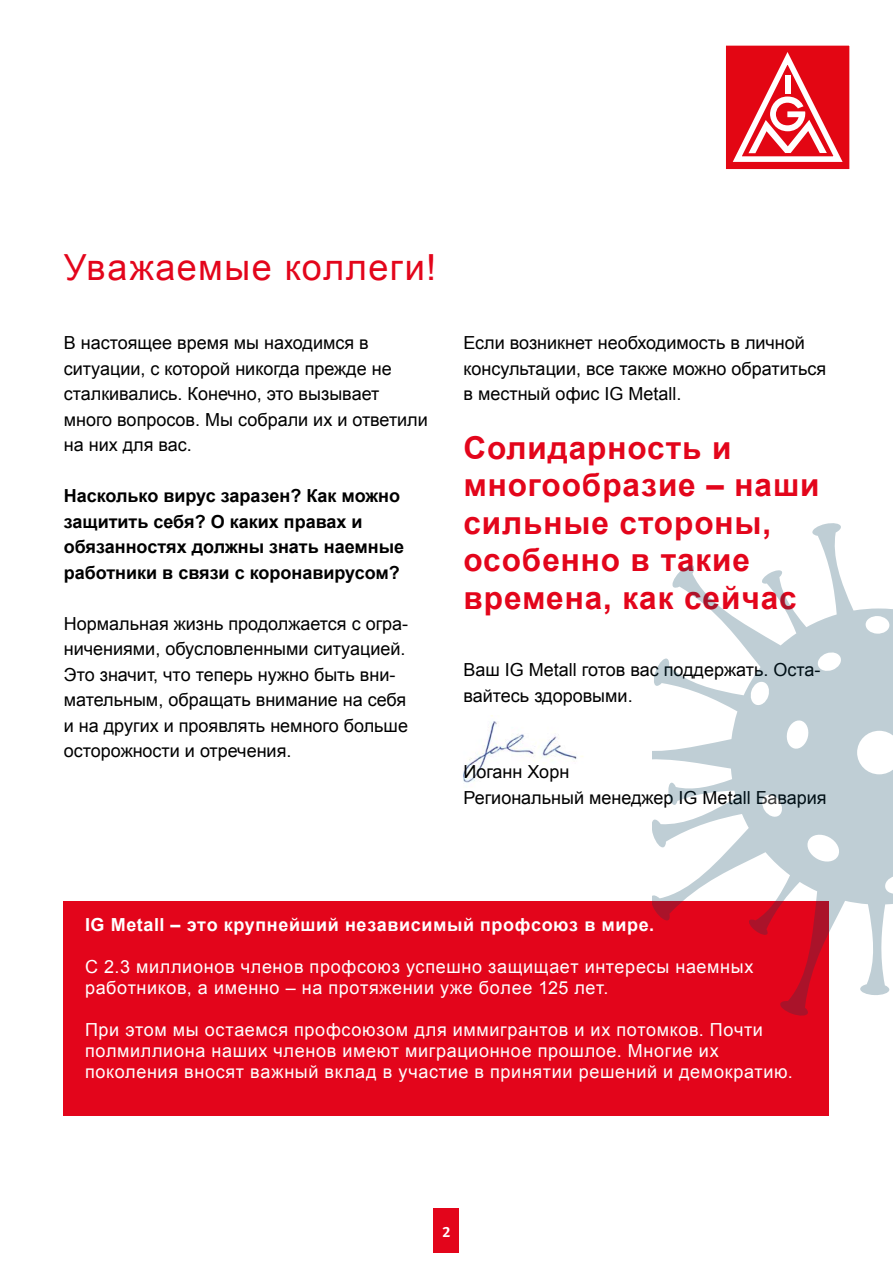
<style>
.page{position:relative;width:893px;height:1263px;background:#fff}
.page>*{position:absolute;margin:0;border:0;box-sizing:border-box;transform-origin:0 0}
.t1{font:36px "Arial";letter-spacing:.04em;color:#e3051b}
.t2{font:700 31.5px/37.5px "Arial";letter-spacing:.03em;color:#e3051b}
.t3{font:18px/25.5px "Arial";color:#000}
.t4{font:18px/21px "Arial";letter-spacing:.035em;color:#fff}
.t5{font:700 18px/25.5px "Arial";color:#000}
.t6{font:700 18px "Arial";letter-spacing:.035em;color:#fff}
.t7{font:700 15px "Meta IGM";color:#fff}
</style>
<div class="page">
<div style="left:434px;top:1208px;width:25px;height:44px;background:#e3051b"></div>
<div style="left:725px;top:45px;width:125px;height:125px;background:#e30613"></div>
<svg style="left:732px;top:52px;width:111px;height:110px"></svg>
<div style="left:725px;top:45px;width:125px;height:125px;border:1px solid #fff"></div>
<img style="left:463px;top:715px;width:120px;height:68px">
<div style="left:64px;top:901px;width:765px;height:214px;background:#e3051b"></div>
<svg style="left:652px;top:523px;width:241px;height:493px"></svg>
<svg style="left:857px;top:731px;width:36px;height:43px"></svg>
<svg style="left:805px;top:833px;width:36px;height:30px"></svg>
<svg style="left:816px;top:651px;width:26px;height:21px"></svg>
<svg style="left:785px;top:719px;width:25px;height:31px"></svg>
<svg style="left:749px;top:681px;width:21px;height:25px"></svg>
<svg style="left:884px;top:874px;width:9px;height:21px"></svg>
<div style="left:865px;top:616px;width:25px;height:18px;background:#fff;border-radius:50%"></div>
<svg style="left:761px;top:793px;width:22px;height:25px"></svg>
<h1 class="t1" style="left:64px;top:244px;width:374px">Уважаемые коллеги!</h1>
<p class="t3" style="left:64px;top:330px;width:366px">В настоящее время мы находимся в ситуации, с которой никогда прежде не сталкивались. Конечно, это вызывает много вопросов. Мы собрали их и ответили на них для вас.</p>
<p class="t5" style="left:64px;top:484px;width:342px">Насколько вирус заразен? Как можно защитить себя? О каких правах и обязанностях должны знать наемные работники в связи с коронавирусом?</p>
<p class="t3" style="left:64px;top:611px;width:346px">Нормальная жизнь продолжается с огра&shy;ничениями, обусловленными ситуацией.<br>Это значит, что теперь нужно быть вни&shy;мательным, обращать внимание на себя и на других и проявлять немного больше осторожности и отречения.</p>
<p class="t3" style="left:463px;top:330px;width:364px">Если возникнет необходимость в личной консультации, все также можно обратиться в местный офис IG Metall.</p>
<h2 class="t2" style="left:463px;top:430px;width:358px">Солидарность и многообразие – наши сильные стороны, особенно в такие времена, как сейчас</h2>
<p class="t3" style="left:463px;top:657px;width:358px">Ваш IG Metall готов вас поддержать. Оста&shy;вайтесь здоровыми.</p>
<p class="t3" style="left:463px;top:759px;width:365px">Иоганн Хорн<br>Региональный менеджер IG Metall Бавария</p>
<p class="t6" style="left:85px;top:912px;width:570px">IG Metall – это крупнейший независимый профсоюз в мире.</p>
<p class="t4" style="left:85px;top:956px;width:670px">С 2.3 миллионов членов профсоюз успешно защищает интересы наемных работников, а именно – на протяжении уже более 125 лет.</p>
<p class="t4" style="left:85px;top:1019px;width:709px">При этом мы остаемся профсоюзом для иммигрантов и их потомков. Почти полмиллиона наших членов имеют миграционное прошлое. Многие их поколения вносят важный вклад в участие в принятии решений и демократию.</p>
<p class="t7" style="left:442px;top:1220px;width:10px">2</p>
</div>
